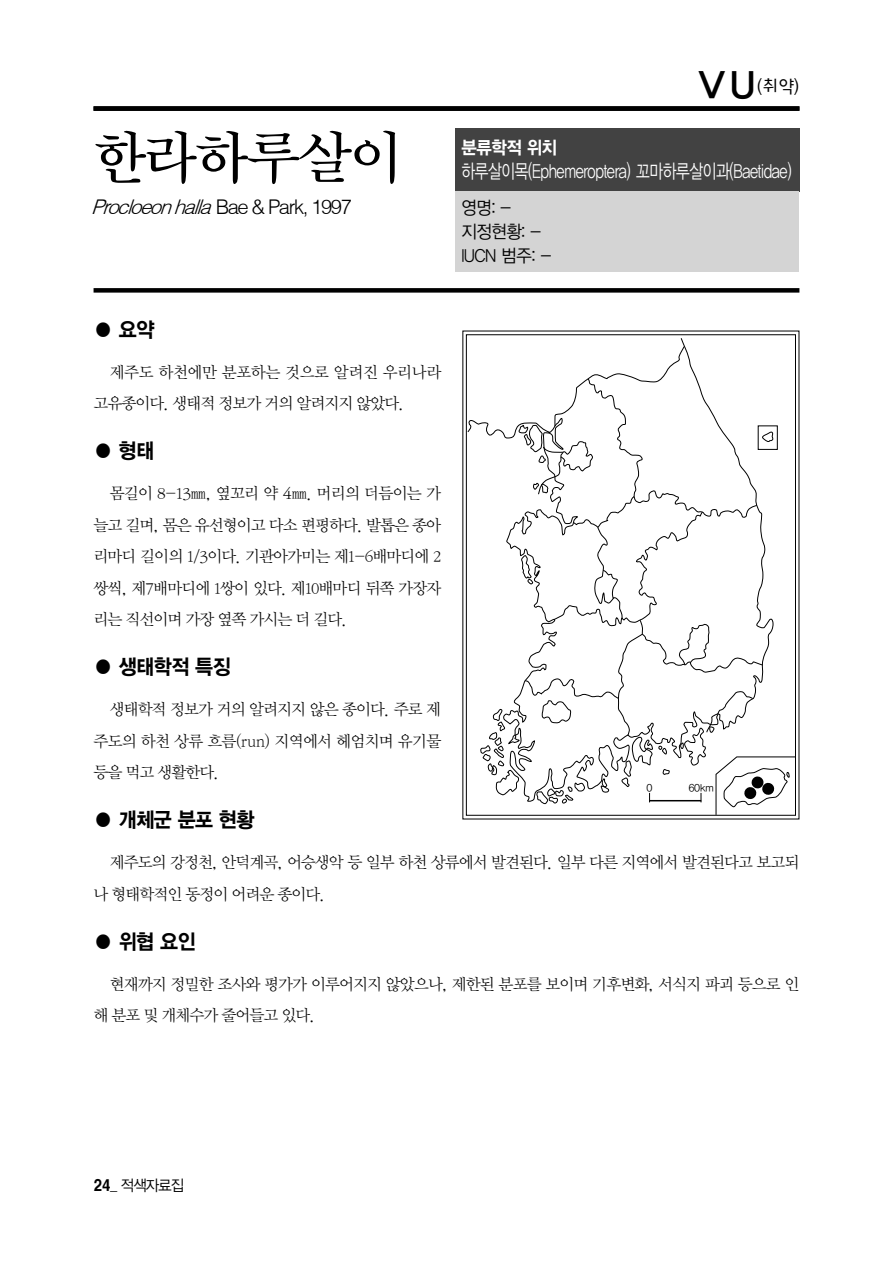
<style>
.page{position:relative;width:893px;height:1263px;background:#fff}
.page>*{position:absolute;margin:0;border:0;box-sizing:border-box;transform-origin:0 0}
.t1{font:60px "Sand Tm";letter-spacing:-.05em;color:#000}
.t2{font:21px "ks GO150";letter-spacing:-.025em;color:#000;scale:.93 1}
.t3{font:italic 300 20.25px "Helvetica";color:#000}
.t4{font:19.5px "ks GO120";letter-spacing:-.02em;color:#fff;scale:.76 1}
.t5{font:18px/24px "ks GO120";letter-spacing:-.025em;color:#000;scale:.93 1}
.t6{font:18px "ks GO220";color:#000}
.t7{font:18px "ks GO150";letter-spacing:-.025em;color:#fff;scale:.93 1}
.t8{font:16.05px/31.5px "ks J Mj";letter-spacing:-.055em;color:#000;text-align:justify}
.t9{font:16.05px/31.5px "ks J Mj";letter-spacing:-.025em;color:#000}
.t10{font:15.45px "ks GO120";letter-spacing:-.05em;color:#000;scale:.93 1}
.t11{font:10.5px "ks GO120";color:#000}
.s1{font-style:normal}
.s2{font-family:"ks GO240";font-size:39px}
.s3{font-family:"H Ygtr E"}
.s4{font-family:"Helvetica";font-weight:300}
</style>
<div class="page">
<div style="left:94px;top:288px;width:705px;height:5px;background:#000"></div>
<div style="left:94px;top:106px;width:705px;height:5px;background:#000"></div>
<svg style="left:480px;top:346px;width:315px;height:469px"></svg>
<div style="left:455px;top:128px;width:344px;height:63px;background:#424242"></div>
<div style="left:455px;top:191px;width:344px;height:81px;background:#d4d4d4"></div>
<h1 class="t1" style="left:94px;top:129px;width:310px">한라하루살이</h1>
<p class="t3" style="left:91px;top:194px;width:262px">Procloeonhalla<span class="s1">B a e &amp; P a r k , 1 9 9 7</span></p>
<p class="t6" style="left:696px;top:78px;width:105px"><span class="s2">VU</span>(취약)</p>
<p class="t7" style="left:461px;top:138px;width:104px">분류학적 위치</p>
<p class="t4" style="left:461px;top:160px;width:437px">하루살이목( phemeroptera) 꼬마하루살이과(Baetidae)</p>
<p class="t5" style="left:461px;top:196px;width:87px">영명: - 지정현황: -<br>IU</p>
<p class="t5" style="left:465px;top:219px;width:16px">IU</p>
<p class="t5" style="left:505px;top:219px;width:38px">범주:</p>
<p class="t5" style="left:501px;top:244px;width:55px">범주: -</p>
<h2 class="t2" style="left:94px;top:318px;width:67px">● 요약</h2>
<p class="t9" style="left:94px;top:353px;width:349px;text-indent:16px">제주도 하천에만 분포하는 것으로 알려진 우리나라 고유종이다. 생태적 정보가 거의 알려지지 않았다.</p>
<h2 class="t2" style="left:94px;top:440px;width:67px">● 형태</h2>
<p class="t8" style="left:94px;top:474px;width:349px;text-indent:16px">몸길이 8-13㎜, 옆꼬리 약 4㎜. 머리의 더듬이는 가 늘고 길며, 몸은 유선형이고 다소 편평하다. 발톱은 종아 리마디 길이의 1/3이다. 기관아가미는 제1-6배마디에 2 쌍씩, 제7배마디에 1쌍이 있다. 제10배마디 뒤쪽 가장자 리는 직선이며 가장 옆쪽 가시는 더 길다.</p>
<h2 class="t2" style="left:94px;top:656px;width:149px">● 생태학적 특징</h2>
<p class="t8" style="left:94px;top:690px;width:349px;text-indent:16px">생태학적 정보가 거의 알려지지 않은 종이다. 주로 제 주도의 하천 상류 흐름(run) 지역에서 헤엄치며 유기물 등을 먹고 생활한다.</p>
<h2 class="t2" style="left:94px;top:809px;width:175px">● 개체군 분포 현황</h2>
<p class="t8" style="left:94px;top:843px;width:707px;text-indent:16px">제주도의 강정천, 안덕계곡, 어승생악 등 일부 하천 상류에서 발견된다. 일부 다른 지역에서 발견된다고 보고되 나 형태학적인 동정이 어려운 종이다.</p>
<h2 class="t2" style="left:94px;top:930px;width:111px">● 위협 요인</h2>
<p class="t8" style="left:94px;top:965px;width:707px;text-indent:16px">현재까지 정밀한 조사와 평가가 이루어지지 않았으나, 제한된 분포를 보이며 기후변화, 서식지 파괴 등으로 인 해 분포 및 개체수가 줄어들고 있다.</p>
<p class="t11" style="left:646px;top:782px;width:8px">0</p>
<p class="t11" style="left:689px;top:782px;width:26px">60km</p>
<p class="t10" style="left:94px;top:1177px;width:99px"><span class="s3">24</span><span class="s4">_</span> 적색자료집</p>
</div>
